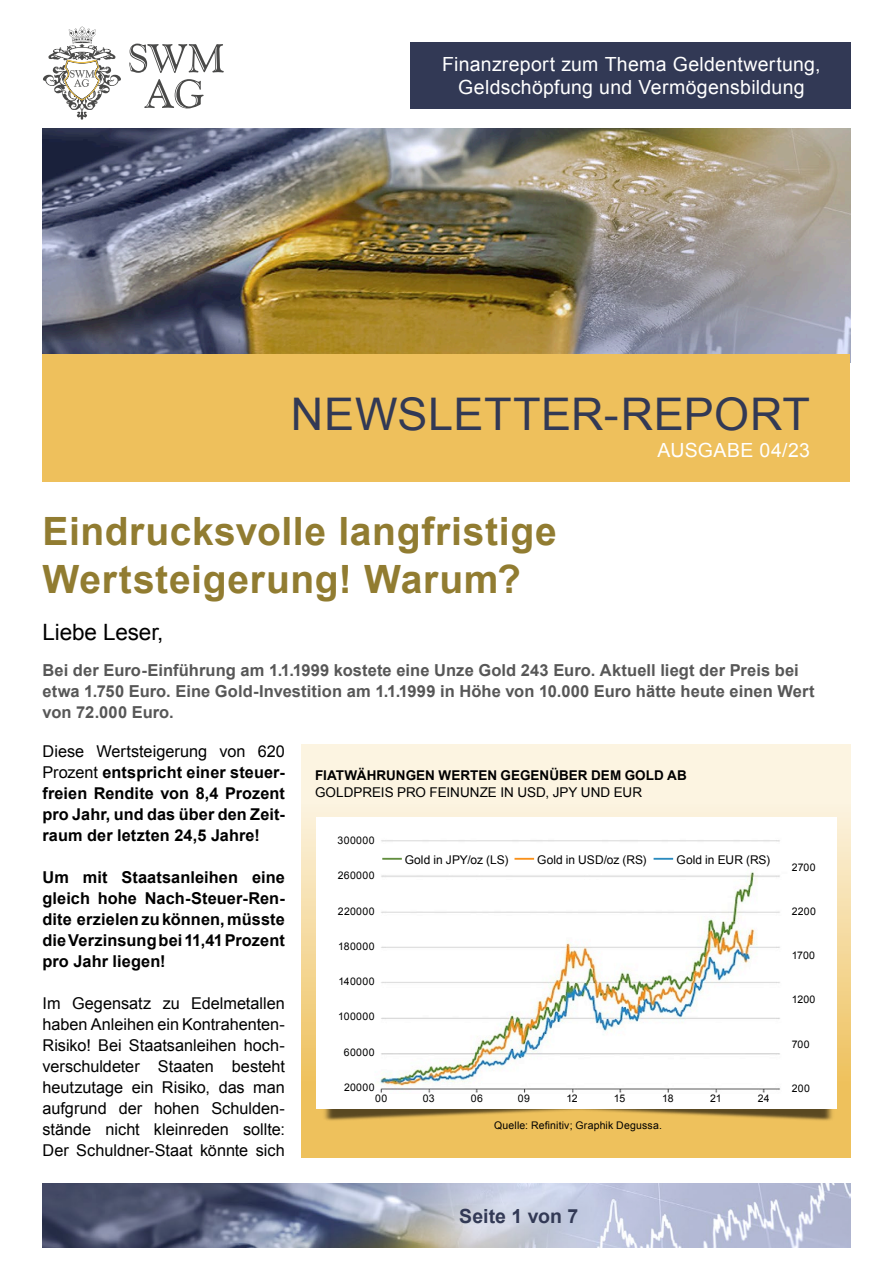
<style>
.page{position:relative;width:893px;height:1263px;background:#fff}
.page>*{position:absolute;margin:0;border:0;box-sizing:border-box;transform-origin:0 0}
.t1{font:45px "Arial";letter-spacing:.01em;color:#323955}
.t2{font:700 39px/48px "Arial";letter-spacing:.015em;color:#917c31}
.t3{font:22.5px "Arial";letter-spacing:-.005em;color:#000}
.t4{font:19.5px/23.4px "Arial";letter-spacing:.015em;color:#fff;text-align:center}
.t5{font:700 19.5px "Arial";color:#323955}
.t6{font:700 16.5px/21px "Arial";letter-spacing:.005em;color:#575757}
.t7{font:700 16.35px/21px "Arial";letter-spacing:.005em;color:#000;text-align:justify}
.t8{font:16.35px/21px "Arial";color:#000;text-align:justify}
.t9{font:700 13.5px "Arial";color:#000}
.t10{font:13.5px "Arial";color:#000}
.t11{font:12px "Arial";letter-spacing:.005em;color:#000}
.t12{font:10.5px "Arial";letter-spacing:.025em;color:#000}
.s1{font-weight:400}
</style>
<div class="page">
<img style="left:43px;top:128px;width:807px;height:226px">
<div style="left:43px;top:354px;width:807px;height:128px;background:#eec05c"></div>
<svg style="left:144px;top:79px;width:60px;height:29px"></svg>
<svg style="left:129px;top:44px;width:95px;height:29px"></svg>
<svg style="left:43px;top:27px;width:78px;height:93px"></svg>
<div style="left:410px;top:43px;width:440px;height:66px;background:#323955"></div>
<img style="left:43px;top:1183px;width:807px;height:64px">
<svg style="left:302px;top:745px;width:548px;height:413px;background:#f7e3b6"></svg>
<img style="left:316px;top:906px;width:534px;height:221px">
<div style="left:316px;top:817px;width:521px;height:292px;background:#fff"></div>
<img style="left:378px;top:840px;width:402px;height:253px">
<hr style="left:382px;top:858px;width:20px;height:2px;background:#628e3f">
<hr style="left:514px;top:858px;width:20px;height:2px;background:#f9911b">
<svg style="left:654px;top:858px;width:19px;height:2px"></svg>
<p class="t4" style="left:442px;top:52px;width:380px">Finanzreport zum Thema Geldentwertung,<br>Geldschöpfung und Vermögensbildung</p>
<p class="t1" style="left:291px;top:384px;width:521px">NEWSLETTER-REPORT</p>
<p class="t4" style="left:657px;top:438px;width:154px">AUSGABE 04/23</p>
<p class="t2" style="left:43px;top:509px;width:516px">Eindrucksvolle langfristige<br>Wertsteigerung! Warum?</p>
<p class="t3" style="left:43px;top:617px;width:122px">Liebe Leser,</p>
<p class="t6" style="left:43px;top:660px;width:774px">Bei der Euro-Einführung am 1.1.1999 kostete eine Unze Gold 243 Euro. Aktuell liegt der Preis bei etwa 1.750 Euro. Eine Gold-Investition am 1.1.1999 in Höhe von 10.000 Euro hätte heute einen Wert von 72.000 Euro.</p>
<p class="t7" style="left:43px;top:741px;width:244px"><span class="s1">Diese Wertsteigerung von 620<br>Prozent</span> entspricht einer steuer&shy;freien Rendite von 8,4 Prozent pro Jahr, und das über den Zeit&shy;raum der letzten 24,5 Jahre!</p>
<p class="t7" style="left:43px;top:867px;width:244px">Um mit Staatsanleihen eine gleich hohe Nach-Steuer-Ren&shy;dite erzielen zu können, müsste die Verzinsung bei 11,41 Prozent pro Jahr liegen!</p>
<p class="t8" style="left:43px;top:992px;width:244px">Im Gegensatz zu Edelmetallen haben Anleihen ein Kontrahenten-Risiko! Bei Staatsanleihen hoch&shy;verschuldeter Staaten besteht heutzutage ein Risiko, das man aufgrund der hohen Schulden&shy;stände nicht kleinreden sollte:<br>Der Schuldner-Staat könnte sich</p>
<p class="t9" style="left:315px;top:766px;width:373px">FIATWÄHRUNGEN WERTEN GEGENÜBER DEM GOLD AB</p>
<p class="t10" style="left:315px;top:783px;width:329px">GOLDPREIS PRO FEINUNZE IN USD, JPY UND EUR</p>
<p class="t12" style="left:338px;top:833px;width:38px">300000</p>
<p class="t12" style="left:338px;top:869px;width:38px">260000</p>
<p class="t12" style="left:338px;top:904px;width:38px">220000</p>
<p class="t12" style="left:338px;top:939px;width:38px">180000</p>
<p class="t12" style="left:338px;top:974px;width:38px">140000</p>
<p class="t12" style="left:338px;top:1010px;width:38px">100000</p>
<p class="t12" style="left:344px;top:1045px;width:32px">60000</p>
<p class="t12" style="left:344px;top:1080px;width:32px">20000</p>
<p class="t11" style="left:405px;top:852px;width:105px">Gold in JPY/oz (LS)</p>
<p class="t11" style="left:537px;top:852px;width:111px">Gold in USD/oz (RS)</p>
<p class="t11" style="left:677px;top:852px;width:95px">Gold in EUR (RS)</p>
<p class="t12" style="left:375px;top:1092px;width:14px">00</p>
<p class="t12" style="left:423px;top:1092px;width:13px">03</p>
<p class="t12" style="left:471px;top:1092px;width:14px">06</p>
<p class="t12" style="left:518px;top:1092px;width:14px">09</p>
<p class="t12" style="left:566px;top:1092px;width:13px">12</p>
<p class="t12" style="left:614px;top:1092px;width:13px">15</p>
<p class="t12" style="left:662px;top:1092px;width:13px">18</p>
<p class="t12" style="left:710px;top:1092px;width:13px">21</p>
<p class="t12" style="left:758px;top:1092px;width:13px">24</p>
<p class="t12" style="left:494px;top:1119px;width:169px">Quelle: Refinitiv; Graphik Degussa.</p>
<p class="t12" style="left:792px;top:860px;width:25px">2700</p>
<p class="t12" style="left:792px;top:904px;width:26px">2200</p>
<p class="t12" style="left:792px;top:949px;width:25px">1700</p>
<p class="t12" style="left:792px;top:993px;width:25px">1200</p>
<p class="t12" style="left:792px;top:1037px;width:19px">700</p>
<p class="t12" style="left:792px;top:1081px;width:20px">200</p>
<p class="t5" style="left:459px;top:1203px;width:120px">Seite 1 von 7</p>
</div>
